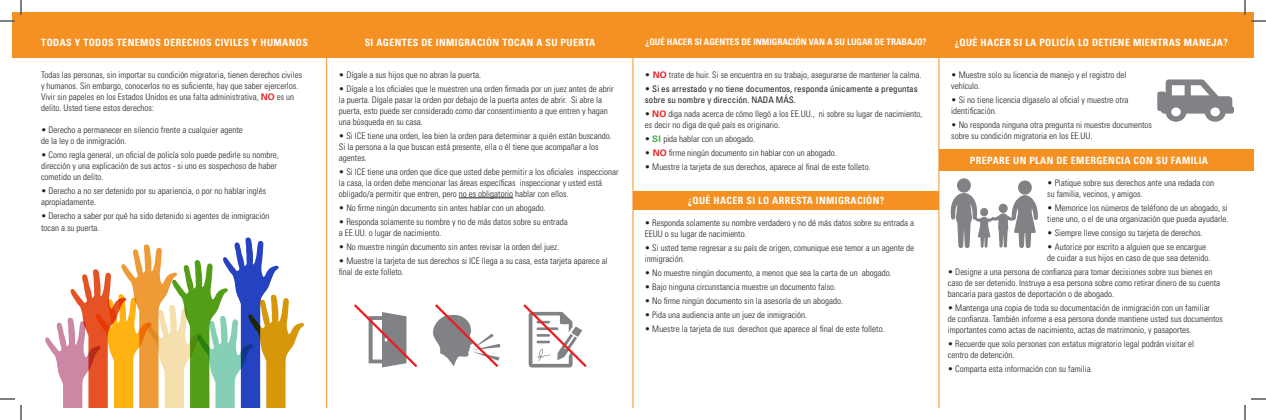
<style>
.page{position:relative;width:1266px;height:420px;background:#fff}
.page>*{position:absolute;margin:0;border:0;box-sizing:border-box;transform-origin:0 0}
.t1{font:700 condensed 10px "Univers LT";letter-spacing:.04em;color:#fff}
.t2{font:300 condensed 9px/11px "Univers LT";color:#231f20}
.t3{font:condensed 9px/11px "Univers LT";color:#231f20}
.t4{font:700 condensed 9px "Univers LT";color:#fff}
.s1{font-weight:700;font-stretch:normal;color:#e8242a}
.s2{font-weight:300}
.s3{font-weight:700;font-stretch:normal;color:#40ae49}
</style>
<div class="page">
<svg style="left:45px;top:237px;width:259px;height:171px"></svg>
<svg style="left:354px;top:304px;width:64px;height:64px"></svg>
<svg style="left:433px;top:304px;width:68px;height:63px"></svg>
<svg style="left:523px;top:304px;width:64px;height:64px"></svg>
<svg style="left:1157px;top:79px;width:77px;height:43px"></svg>
<svg style="left:957px;top:178px;width:14px;height:15px"></svg>
<svg style="left:951px;top:180px;width:87px;height:68px"></svg>
<div style="left:12px;top:12px;width:1242px;height:45px;background:#f49122"></div>
<div style="left:633px;top:191px;width:306px;height:18px;background:#f49122"></div>
<div style="left:939px;top:149px;width:315px;height:21px;background:#f49122"></div>
<hr style="left:459px;top:198px;width:54px;height:1px;background:#231f20">
<hr style="left:326px;top:12px;width:1px;height:396px;background:#f49122">
<hr style="left:632px;top:12px;width:1px;height:396px;background:#f49122">
<hr style="left:938px;top:12px;width:1px;height:396px;background:#f49122">
<svg style="left:0;top:0;width:22px;height:22px"></svg>
<svg style="left:0;top:398px;width:22px;height:22px"></svg>
<svg style="left:1244px;top:0;width:22px;height:22px"></svg>
<svg style="left:1244px;top:398px;width:22px;height:22px"></svg>
<p class="t1" style="left:41px;top:36px;width:268px">TODAS Y TODOS TENEMOS DERECHOS CIVILES Y HUMANOS</p>
<p class="t2" style="left:41px;top:69px;width:263px">Todas las personas, sin importar su condición migratoria, tienen derechos civiles y humanos. Sin embargo, conocerlos no es suficiente, hay que saber ejercerlos.<br>Vivir sin papeles en los Estados Unidos es una falta administrativa, <span class="s1">NO</span> es un delito. Usted tiene estos derechos:</p>
<p class="t2" style="left:41px;top:124px;width:203px">• Derecho a permanecer en silencio frente a cualquier agente</p>
<p class="t2" style="left:41px;top:135px;width:87px">de la ley o de inmigración.</p>
<p class="t2" style="left:41px;top:149px;width:239px">• Como regla general, un oficial de policía solo puede pedirle su nombre, dirección y una explicación de sus actos - si uno es sospechoso de haber cometido un delito.</p>
<p class="t2" style="left:41px;top:185px;width:227px">• Derecho a no ser detenido por su apariencia, o por no hablar inglés apropiadamente.</p>
<p class="t2" style="left:41px;top:210px;width:230px;line-height:12px">• Derecho a saber por qué ha sido detenido si agentes de inmigración tocan a su puerta.</p>
<p class="t1" style="left:365px;top:36px;width:232px">SI AGENTES DE INMIGRACIÓN TOCAN A SU PUERTA</p>
<p class="t2" style="left:339px;top:69px;width:144px">• Dígale a sus hijos que no abran la puerta.</p>
<p class="t2" style="left:339px;top:83px;width:276px">• Dígale a los oficiales que le muestren una orden firmada por un juez antes de abrir la puerta. Dígale pasar la orden por debajo de la puerta antes de abrir. Si abre la puerta, esto puede ser considerado como dar consentimiento a que entren y hagan una búsqueda en su casa.</p>
<p class="t2" style="left:339px;top:130px;width:274px">• Si ICE tiene una orden, lea bien la orden para determinar a quién están buscando.<br>Si la persona a la que buscan está presente, ella o él tiene que acompañar a los agentes.</p>
<p class="t2" style="left:339px;top:166px;width:281px">• Si ICE tiene una orden que dice que usted debe permitir a los oficiales inspeccionar la casa, la orden debe mencionar las áreas específicas inspeccionar y usted está obligado/a permitir que entren, pero no es obligatorio hablar con ellos.</p>
<p class="t2" style="left:339px;top:202px;width:208px">• No firme ningún documento sin antes hablar con un abogado.</p>
<p class="t2" style="left:339px;top:216px;width:230px">• Responda solamente su nombre y no de más datos sobre su entrada a EE.UU. o lugar de nacimiento.</p>
<p class="t2" style="left:339px;top:241px;width:222px">• No muestre ningún documento sin antes revisar la orden del juez.</p>
<p class="t2" style="left:339px;top:255px;width:270px">• Muestre la tarjeta de sus derechos si ICE llega a su casa, esta tarjeta aparece al final de este folleto.</p>
<p class="t4" style="left:645px;top:36px;width:283px">¿QUÉ HACER SI AGENTES DE INMIGRACIÓN VAN A SU LUGAR DE TRABAJO?</p>
<p class="t2" style="left:645px;top:69px;width:278px">• <span class="s1">NO</span> trate de huir. Si se encuentra en su trabajo, asegurarse de mantener la calma.</p>
<p class="t3" style="left:645px;top:83px;width:274px"><span class="s2">•</span> Si es arrestado y no tiene documentos, responda únicamente a preguntas sobre su nombre y dirección. NADA MÁS.</p>
<p class="t2" style="left:645px;top:108px;width:279px">• <span class="s1">NO</span> diga nada acerca de cómo llegó a los EE.UU., ni sobre su lugar de nacimiento, es decir no diga de qué país es originario.</p>
<p class="t2" style="left:645px;top:133px;width:112px">• <span class="s3">SI</span> pida hablar con un abogado.</p>
<p class="t2" style="left:645px;top:147px;width:193px">• <span class="s1">NO</span> firme ningún documento sin hablar con un abogado.</p>
<p class="t2" style="left:645px;top:161px;width:227px">• Muestre la tarjeta de sus derechos, aparece al final de este folleto.</p>
<p class="t1" style="left:688px;top:194px;width:198px">¿QUÉ HACER SI LO ARRESTA INMIGRACIÓN?</p>
<p class="t2" style="left:645px;top:217px;width:271px">• Responda solamente su nombre verdadero y no dé más datos sobre su entrada a<br>EEUU o su lugar de nacimiento.</p>
<p class="t2" style="left:645px;top:242px;width:271px">• Si usted teme regresar a su país de origen, comunique ese temor a un agente de inmigración.</p>
<p class="t2" style="left:645px;top:267px;width:248px">• No muestre ningún documento, a menos que sea la carta de un abogado.</p>
<p class="t2" style="left:645px;top:281px;width:193px">• Bajo ninguna circunstancia muestre un documento falso.</p>
<p class="t2" style="left:645px;top:295px;width:200px">• No firme ningún documento sin la asesoría de un abogado.</p>
<p class="t2" style="left:645px;top:309px;width:164px">• Pida una audiencia ante un juez de inmigración.</p>
<p class="t2" style="left:645px;top:323px;width:241px">• Muestre la tarjeta de sus derechos que aparece al final de este folleto.</p>
<p class="t1" style="left:955px;top:36px;width:275px">¿QUÉ HACER SI LA POLICÍA LO DETIENE MIENTRAS MANEJA?</p>
<p class="t2" style="left:951px;top:69px;width:177px">• Muestre solo su licencia de manejo y el registro del vehículo.</p>
<p class="t2" style="left:951px;top:94px;width:179px">• Si no tiene licencia dígaselo al oficial y muestre otra identificación.</p>
<p class="t2" style="left:951px;top:119px;width:202px">• No responda ninguna otra pregunta ni muestre documentos sobre su condición migratoria en los EE.UU.</p>
<p class="t1" style="left:970px;top:154px;width:240px">PREPARE UN PLAN DE EMERGENCIA CON SU FAMILIA</p>
<p class="t2" style="left:1047px;top:177px;width:168px">• Platique sobre sus derechos ante una redada con su familia, vecinos, y amigos.</p>
<p class="t2" style="left:1047px;top:202px;width:183px">• Memorice los números de teléfono de un abogado, si tiene uno, o el de una organización que pueda ayudarle.</p>
<p class="t2" style="left:1047px;top:227px;width:157px">• Siempre lleve consigo su tarjeta de derechos.</p>
<p class="t2" style="left:1047px;top:241px;width:165px">• Autorice por escrito a alguien que se encargue de cuidar a sus hijos en caso de que sea detenido.</p>
<p class="t2" style="left:948px;top:266px;width:274px">• Designe a una persona de confianza para tomar decisiones sobre sus bienes en caso de ser detenido. Instruya a esa persona sobre como retirar dinero de su cuenta bancaria para gastos de deportación o de abogado.</p>
<p class="t2" style="left:948px;top:302px;width:277px">• Mantenga una copia de toda su documentación de inmigración con un familiar<br>de confianza. También informe a esa persona donde mantiene usted sus documentos importantes como actas de nacimiento, actas de matrimonio, y pasaportes.</p>
<p class="t2" style="left:948px;top:338px;width:248px">• Recuerde que solo personas con estatus migratorio legal podrán visitar el centro de detención.</p>
<p class="t2" style="left:948px;top:363px;width:146px">• Comparta esta información con su familia.</p>
</div>
